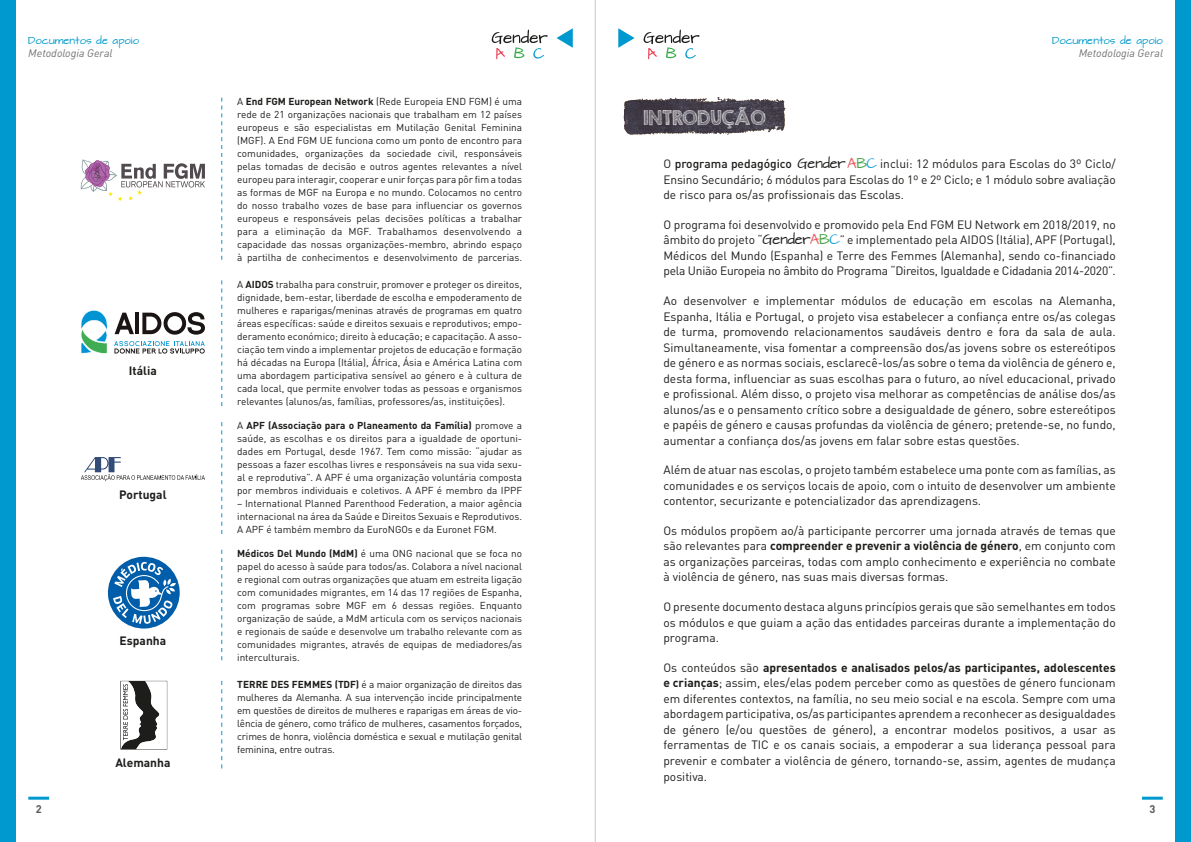
<style>
.page{position:relative;width:1191px;height:842px;background:#fff}
.page>*{position:absolute;margin:0;border:0;box-sizing:border-box;transform-origin:0 0}
.t1{font:18px "KG Second Chances Sketch";color:#fff}
.t2{font:12px/15.5px "DIN Pro";color:#1d1d1b;text-align:justify}
.t3{font:700 12px "DIN Pro";color:#1d1d1b}
.t4{font:italic 11px "DIN Pro";color:#70706f}
.t5{font:700 11px "DIN Pro";color:#575756}
.t6{font:10px/13px "DIN Pro";color:#1d1d1b;text-align:justify}
.t7{font:9px "Architects Daughter";color:#0099cf}
.s1{font-weight:700}
.s2{font-weight:500}
.s3{font-family:"Architects Daughter"}
.s4{font-family:"Architects Daughter";color:#eb575d}
.s5{font-family:"Architects Daughter";color:#45a645}
.s6{font-family:"Architects Daughter";color:#13a2dd}
</style>
<div class="page">
<div style="left:1175px;top:0;width:16px;height:842px;background:#0099cf"></div>
<hr style="left:1142px;top:797px;width:20px;height:3px;background:#0099cf">
<svg style="left:643px;top:30px;width:56px;height:29px"></svg>
<svg style="left:618px;top:28px;width:16px;height:20px"></svg>
<div style="left:0;top:0;width:16px;height:842px;background:#0099cf"></div>
<hr style="left:28px;top:797px;width:21px;height:3px;background:#0099cf">
<svg style="left:491px;top:30px;width:56px;height:29px"></svg>
<svg style="left:556px;top:28px;width:17px;height:20px"></svg>
<hr style="left:595px;top:0;width:1px;height:842px;background:#c7c7c6">
<svg style="left:624px;top:97px;width:161px;height:38px;background:#5b5660"></svg>
<img style="left:694px;top:97px;width:27px;height:5px">
<svg style="left:107px;top:556px;width:73px;height:73px"></svg>
<svg style="left:120px;top:681px;width:47px;height:68px"></svg>
<svg style="left:221px;top:550px;width:1px;height:110px"></svg>
<svg style="left:221px;top:681px;width:1px;height:87px"></svg>
<svg style="left:81px;top:160px;width:124px;height:41px"></svg>
<svg style="left:221px;top:98px;width:1px;height:162px"></svg>
<svg style="left:115px;top:313px;width:19px;height:21px"></svg>
<hr style="left:135px;top:313px;width:4px;height:21px;background:#1a1514">
<svg style="left:142px;top:312px;width:63px;height:23px"></svg>
<svg style="left:81px;top:310px;width:27px;height:43px"></svg>
<svg style="left:114px;top:341px;width:91px;height:13px"></svg>
<svg style="left:221px;top:280px;width:1px;height:126px"></svg>
<svg style="left:221px;top:422px;width:1px;height:112px"></svg>
<svg style="left:81px;top:457px;width:124px;height:24px"></svg>
<p class="t7" style="left:28px;top:36px;width:112px">Documentos de apoio</p>
<p class="t4" style="left:28px;top:45px;width:85px">Metodologia Geral</p>
<p class="t3" style="left:129px;top:361px;width:29px">Itália</p>
<p class="t3" style="left:119px;top:485px;width:49px">Portugal</p>
<p class="t3" style="left:120px;top:631px;width:48px">Espanha</p>
<p class="t5" style="left:36px;top:800px;width:7px">2</p>
<p class="t3" style="left:115px;top:752px;width:57px">Alemanha</p>
<p class="t6" style="left:237px;top:94px;width:286px">A <span class="s1">End FGM European Network</span> (Rede Europeia END FGM) é uma rede de 21 organizações nacionais que trabalham em 12 países europeus e são especialistas em Mutilação Genital Feminina (MGF). A End FGM UE funciona como um ponto de encontro para comunidades, organizações da sociedade civil, responsáveis pelas tomadas de decisão e outros agentes relevantes a nível europeu para interagir, cooperar e unir forças para pôr fim a todas as formas de MGF na Europa e no mundo. Colocamos no centro do nosso trabalho vozes de base para influenciar os governos europeus e responsáveis pelas decisões políticas a trabalhar para a eliminação da MGF. Trabalhamos desenvolvendo a capacidade das nossas organizações-membro, abrindo espaço à partilha de conhecimentos e desenvolvimento de parcerias.</p>
<p class="t6" style="left:237px;top:276px;width:286px">A <span class="s1">AIDOS</span> trabalha para construir, promover e proteger os direitos, dignidade, bem-estar, liberdade de escolha e empoderamento de mulheres e raparigas/meninas através de programas em quatro áreas específicas: saúde e direitos sexuais e reprodutivos; empo&shy;deramento económico; direito à educação; e capacitação. A asso&shy;ciação tem vindo a implementar projetos de educação e formação há décadas na Europa (Itália), África, Ásia e América Latina com uma abordagem participativa sensível ao género e à cultura de cada local, que permite envolver todas as pessoas e organismos relevantes (alunos/as, famílias, professores/as, instituições).</p>
<p class="t6" style="left:237px;top:418px;width:286px">A <span class="s1">APF (Associação para o Planeamento da Família)</span> promove a saúde, as escolhas e os direitos para a igualdade de oportuni&shy;dades em Portugal, desde 1967. Tem como missão: “ajudar as pessoas a fazer escolhas livres e responsáveis na sua vida sexu&shy;al e reprodutiva”. A APF é uma organização voluntária composta por membros individuais e coletivos. A APF é membro da IPPF</p>
<p class="t6" style="left:237px;top:496px;width:286px">– International Planned Parenthood Federation, a maior agência internacional na área da Saúde e Direitos Sexuais e Reprodutivos.<br>A APF é também membro da EuroNGOs e da Euronet FGM.</p>
<p class="t6" style="left:237px;top:546px;width:286px"><span class="s1">Médicos Del Mundo (MdM)</span> é uma ONG nacional que se foca no papel do acesso à saúde para todos/as. Colabora a nível nacional e regional com outras organizações que atuam em estreita ligação com comunidades migrantes, em 14 das 17 regiões de Espanha, com programas sobre MGF em 6 dessas regiões. Enquanto organização de saúde, a MdM articula com os serviços nacionais e regionais de saúde e desenvolve um trabalho relevante com as comunidades migrantes, através de equipas de mediadores/as interculturais.</p>
<p class="t6" style="left:237px;top:677px;width:286px"><span class="s1">TERRE DES FEMMES (TDF)</span> é a maior organização de direitos das mulheres da Alemanha. A sua intervenção incide principalmente em questões de direitos de mulheres e raparigas em áreas de vio&shy;lência de género, como tráfico de mulheres, casamentos forçados, crimes de honra, violência doméstica e sexual e mutilação genital feminina, entre outras.</p>
<p class="t7" style="left:1052px;top:36px;width:112px">Documentos de apoio</p>
<p class="t4" style="left:1078px;top:45px;width:85px">Metodologia Geral</p>
<p class="t1" style="left:643px;top:106px;width:124px">INTRODUÇÃO</p>
<p class="t2" style="left:663px;top:155px;width:454px">O <span class="s2">programa pedagógico</span> <span class="s3">Gender</span><span class="s4">A</span><span class="s5">B</span><span class="s6">C</span> inclui: 12 módulos para Escolas do 3º Ciclo/ Ensino Secundário; 6 módulos para Escolas do 1º e 2º Ciclo; e 1 módulo sobre avaliação de risco para os/as profissionais das Escolas.</p>
<p class="t2" style="left:663px;top:216px;width:454px">O programa foi desenvolvido e promovido pela End FGM EU Network em 2018/2019, no âmbito do projeto “<span class="s3">Gender</span><span class="s4">A</span><span class="s5">B</span><span class="s6">C</span>” e implementado pela AIDOS (Itália), APF (Portugal), Médicos del Mundo (Espanha) e Terre des Femmes (Alemanha), sendo co-financiado pela União Europeia no âmbito do Programa “Direitos, Igualdade e Cidadania 2014-2020”.</p>
<p class="t2" style="left:663px;top:292px;width:454px">Ao desenvolver e implementar módulos de educação em escolas na Alemanha, Espanha, Itália e Portugal, o projeto visa estabelecer a confiança entre os/as colegas de turma, promovendo relacionamentos saudáveis dentro e fora da sala de aula.<br>Simultaneamente, visa fomentar a compreensão dos/as jovens sobre os estereótipos de género e as normas sociais, esclarecê-los/as sobre o tema da violência de género e, desta forma, influenciar as suas escolhas para o futuro, ao nível educacional, privado e profissional. Além disso, o projeto visa melhorar as competências de análise dos/as alunos/as e o pensamento crítico sobre a desigualdade de género, sobre estereótipos e papéis de género e causas profundas da violência de género; pretende-se, no fundo, aumentar a confiança dos/as jovens em falar sobre estas questões.</p>
<p class="t2" style="left:663px;top:461px;width:454px">Além de atuar nas escolas, o projeto também estabelece uma ponte com as famílias, as comunidades e os serviços locais de apoio, com o intuito de desenvolver um ambiente contentor, securizante e potencializador das aprendizagens.</p>
<p class="t2" style="left:663px;top:522px;width:454px">Os módulos propõem ao/à participante percorrer uma jornada através de temas que são relevantes para <span class="s1">compreender e prevenir a violência de género</span>, em conjunto com as organizações parceiras, todas com amplo conhecimento e experiência no combate à violência de género, nas suas mais diversas formas.</p>
<p class="t2" style="left:663px;top:598px;width:454px">O presente documento destaca alguns princípios gerais que são semelhantes em todos os módulos e que guiam a ação das entidades parceiras durante a implementação do programa.</p>
<p class="t2" style="left:663px;top:658px;width:454px">Os conteúdos são <span class="s1">apresentados e analisados pelos/as participantes, adolescentes e crianças</span>; assim, eles/elas podem perceber como as questões de género funcionam em diferentes contextos, na família, no seu meio social e na escola. Sempre com uma abordagem participativa, os/as participantes aprendem a reconhecer as desigualdades de género (e/ou questões de género), a encontrar modelos positivos, a usar as ferramentas de TIC e os canais sociais, a empoderar a sua liderança pessoal para prevenir e combater a violência de género, tornando-se, assim, agentes de mudança positiva.</p>
<p class="t5" style="left:1149px;top:800px;width:7px">3</p>
</div>
